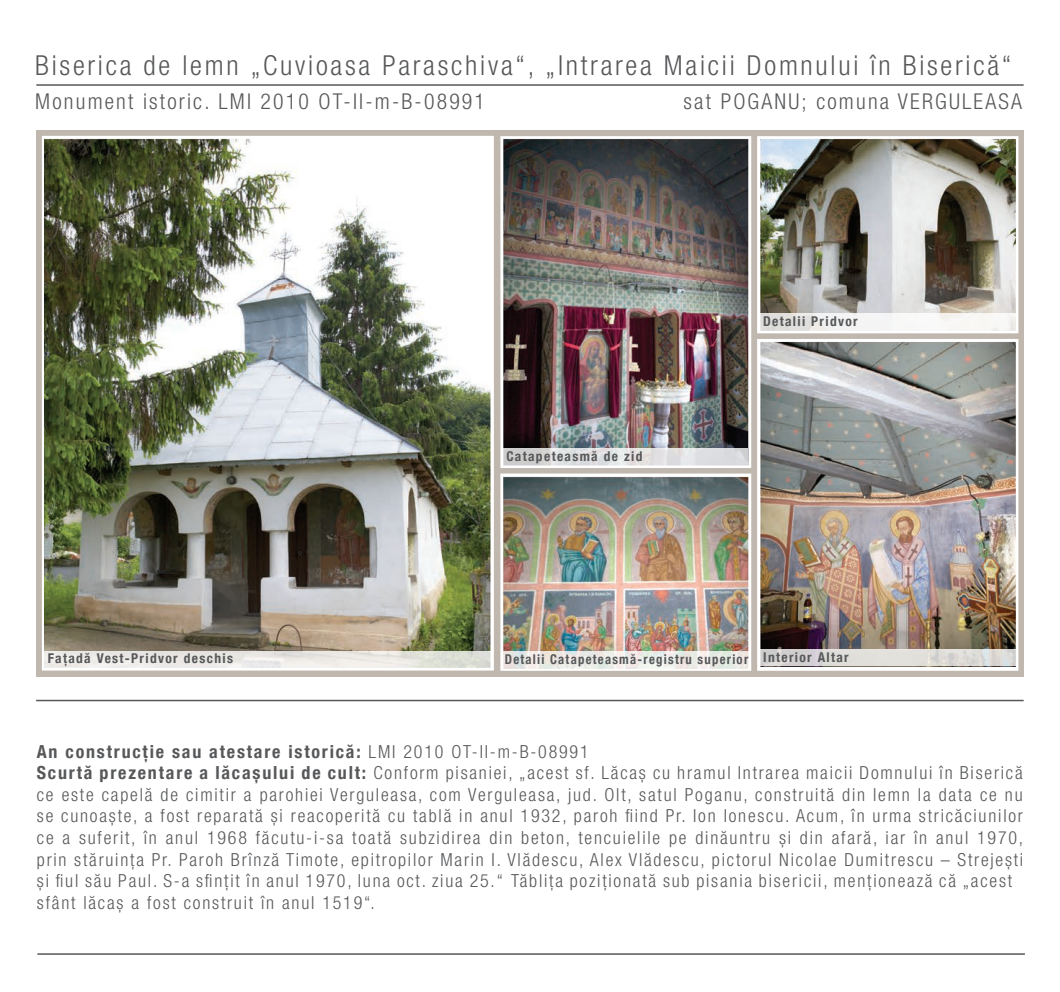
<style>
.page{position:relative;width:1060px;height:992px;background:#fff}
.page>*{position:absolute;margin:0;border:0;box-sizing:border-box;transform-origin:0 0}
.t1{font:300 condensed 27.6px "Helvetica Neue LT Com";letter-spacing:.1em;color:#57585a}
.t2{font:300 condensed 21.9px "Helvetica Neue LT Com";letter-spacing:.1em;color:#57585a}
.t3{font:300 condensed 18px/21.6px "Helvetica Neue LT Com";letter-spacing:.1em;color:#57585a}
.t4{font:700 condensed 13.5px "Helvetica Neue LT Com";letter-spacing:.1em;color:#57585a}
.t5{font:700 condensed 13.5px "Helvetica Neue LT Com";letter-spacing:.1em;color:#57585a;scale:.94 1}
.s1{font-weight:700}
</style>
<div class="page">
<hr style="left:36px;top:84px;width:988px;height:2px;background:#57585a">
<hr style="left:36px;top:700px;width:988px;height:1px;background:#57585a">
<img style="left:45px;top:130px;width:979px;height:572px">
<svg style="left:45px;top:651px;width:446px;height:16px;background:#e9e7e3"></svg>
<svg style="left:503px;top:448px;width:245px;height:17px;background:#dcdcdd"></svg>
<svg style="left:503px;top:651px;width:247px;height:17px;background:#eceae6"></svg>
<div style="left:760px;top:313px;width:256px;height:17px;background:linear-gradient(to right,#e5e4e3,#fefefc)"></div>
<svg style="left:760px;top:649px;width:255px;height:17px;background:#dbdad7"></svg>
<hr style="left:37px;top:953px;width:988px;height:2px;background:#57585a">
<h1 class="t1" style="left:35px;top:50px;width:978px">Biserica de lemn „Cuvioasa Paraschiva“, „Intrarea Maicii Domnului în Biserică“</h1>
<p class="t2" style="left:35px;top:89px;width:451px">Monument istoric. LMI 2010 OT-II-m-B-08991</p>
<p class="t2" style="left:684px;top:89px;width:340px">sat POGANU; comuna VERGULEASA</p>
<p class="t4" style="left:48px;top:651px;width:187px">Fațadă Vest-Pridvor deschis</p>
<p class="t4" style="left:506px;top:448px;width:138px">Catapeteasmă de zid</p>
<p class="t4" style="left:763px;top:313px;width:96px">Detalii Pridvor</p>
<p class="t5" style="left:505px;top:651px;width:260px">Detalii Catapeteasmă-registru superior</p>
<p class="t4" style="left:763px;top:649px;width:87px">Interior Altar</p>
<p class="t3" style="left:37px;top:740px;width:988px"><span class="s1">An construcție sau atestare istorică:</span> LMI 2010 OT-II-m-B-08991<br><span class="s1">Scurtă prezentare a lăcașului de cult:</span> Conform pisaniei, „acest sf. Lăcaș cu hramul Intrarea maicii Domnului în Biserică ce este capelă de cimitir a parohiei Verguleasa, com Verguleasa, jud. Olt, satul Poganu, construită din lemn la data ce nu se cunoaște, a fost reparată și reacoperită cu tablă in anul 1932, paroh fiind Pr. Ion Ionescu. Acum, în urma stricăciunilor ce a suferit, în anul 1968 făcutu-i-sa toată subzidirea din beton, tencuielile pe dinăuntru și din afară, iar în anul 1970, prin stăruința Pr. Paroh Brînză Timote, epitropilor Marin I. Vlădescu, Alex Vlădescu, pictorul Nicolae Dumitrescu – Strejești și fiul său Paul. S-a sfințit în anul 1970, luna oct. ziua 25.“ Tăblița poziționată sub pisania bisericii, menționează că „acest sfânt lăcaș a fost construit în anul 1519“.</p>
</div>
